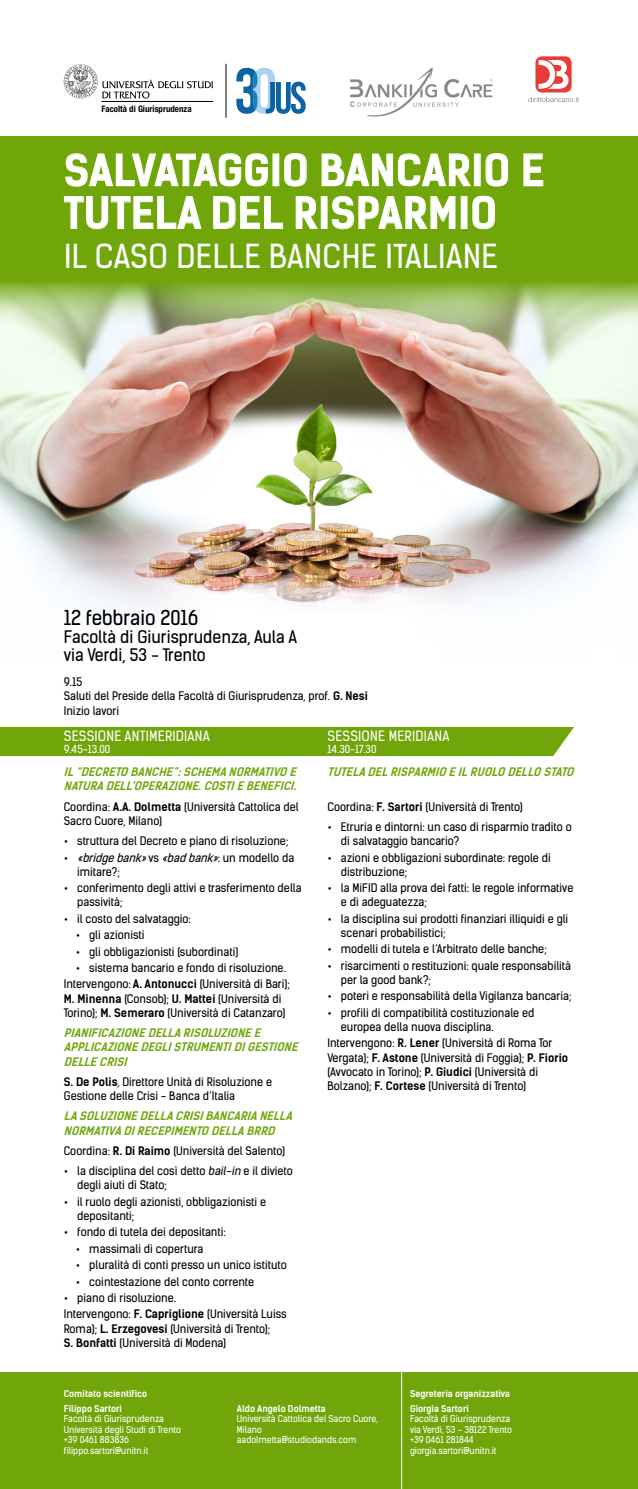
<style>
.page{position:relative;width:638px;height:1489px;background:#fff}
.page>*{position:absolute;margin:0;border:0;box-sizing:border-box;transform-origin:0 0}
.titolo_1{font:700 41.25px/42.8px "Kelson Sans";letter-spacing:.015em;color:#fff}
.titolo_1-2{font:31.5px "Kelson Sans";letter-spacing:.015em;color:#fff}
.titolo_2{font:19.5px "Kelson Sans";color:#000}
.titolo_2-2{font:16.5px/18px "Kelson Sans";color:#000}
.sessione{font:13.5px "Kelson Sans";letter-spacing:.015em;color:#fff}
.titolo_2-3{font:11.25px/14.2px "Kelson Sans";color:#000}
.t1{font:italic 700 11.25px/14.2px "Kelson Sans";color:#70a60a}
.sessione-2{font:10.5px "Kelson Sans";color:#fff}
.t2{font:9px/10.5px "Kelson Sans";color:#fff}
.titolo_4{font:700 9px "Kelson Sans";color:#fff}
.t3{font:700 condensed 8.93px "Helvetica Neue";color:#000}
.s1{font-weight:700}
.s2{font-style:italic}
</style>
<div class="page">
<div style="left:0;top:727px;width:574px;height:29px;background:#70a60a"></div>
<img style="left:0;top:327px;width:638px;height:282px">
<svg style="left:0;top:136px;width:638px;height:191px;background:#83ae2d"></svg>
<div style="left:0;top:1372px;width:638px;height:116px;background:#70a60a"></div>
<hr style="left:401px;top:1369px;width:1px;height:119px;background:#fff">
<svg style="left:65px;top:153px;width:203px;height:34px;background:#88b534"></svg>
<svg style="left:284px;top:153px;width:23px;height:34px"></svg>
<svg style="left:321px;top:153px;width:150px;height:34px;background:#88b534"></svg>
<div style="left:474px;top:153px;width:7px;height:33px;border:1px solid #fff"></div>
<svg style="left:485px;top:153px;width:23px;height:34px"></svg>
<svg style="left:523px;top:153px;width:21px;height:34px"></svg>
<svg style="left:63px;top:196px;width:139px;height:34px;background:#86b330"></svg>
<svg style="left:213px;top:196px;width:70px;height:33px;background:#89b535"></svg>
<svg style="left:295px;top:196px;width:23px;height:34px"></svg>
<div style="left:321px;top:196px;width:6px;height:33px;border:1px solid #fff"></div>
<svg style="left:331px;top:196px;width:125px;height:34px;background:#89b535"></svg>
<div style="left:461px;top:196px;width:6px;height:33px;border:1px solid #fff"></div>
<svg style="left:472px;top:195px;width:23px;height:35px"></svg>
<hr style="left:226px;top:64px;width:1px;height:54px;background:#000">
<img style="left:236px;top:68px;width:17px;height:46px">
<img style="left:253px;top:68px;width:22px;height:46px">
<img style="left:253px;top:72px;width:4px;height:38px">
<img style="left:266px;top:82px;width:40px;height:32px">
<svg style="left:64px;top:64px;width:149px;height:35px"></svg>
<hr style="left:101px;top:101px;width:112px;height:1px;background:#000">
<img style="left:350px;top:67px;width:143px;height:50px">
<div style="left:535px;top:56px;width:36px;height:36px;background:#e83c36;border-radius:7px"></div>
<svg style="left:538px;top:60px;width:30px;height:29px"></svg>
<svg style="left:528px;top:97px;width:51px;height:5px"></svg>
<p class="t3" style="left:101px;top:103px;width:92px">Facoltà di Giurisprudenza</p>
<p class="titolo_1" style="left:64px;top:149px;width:482px">SALVATAGGIO BANCARIO E<br>TUTELA DEL RISPARMIO</p>
<p class="titolo_1-2" style="left:64px;top:237px;width:435px">IL CASO DELLE BANCHE ITALIANE</p>
<p class="titolo_2" style="left:64px;top:606px;width:136px">12 febbraio 2016</p>
<p class="titolo_2-2" style="left:64px;top:628px;width:235px">Facoltà di Giurisprudenza, Aula A via Verdi, 53 - Trento</p>
<p class="titolo_2-3" style="left:64px;top:674px;width:305px">9.15<br>Saluti del Preside della Facoltà di Giurisprudenza, prof. <span class="s1">G. Nesi</span></p>
<p class="titolo_2-3" style="left:64px;top:703px;width:57px">Inizio lavori</p>
<p class="sessione" style="left:64px;top:728px;width:147px">SESSIONE ANTIMERIDIANA</p>
<p class="sessione-2" style="left:64px;top:743px;width:48px">9.45-13.00</p>
<p class="t1" style="left:64px;top:764px;width:237px">IL“DECRETO BANCHE”:SCHEMANORMATIVO E<br>NATURADELL’OPERAZIONE.COSTIEBENEFICI.</p>
<p class="titolo_2-3" style="left:64px;top:799px;width:236px">Coordina: <span class="s1">A.A. Dolmetta</span> (Università Cattolica del<br>Sacro Cuore, Milano)</p>
<p class="titolo_2-3" style="left:64px;top:833px;width:226px">• struttura del Decreto e piano di risoluzione;</p>
<p class="titolo_2-3" style="left:77px;top:850px;width:219px;text-indent:-13px">• <span class="s2">«bridgebank»</span>v s <span class="s2">«badbank»</span>: u n m o d e l l o d a imitare?;</p>
<p class="titolo_2-3" style="left:77px;top:880px;width:226px;text-indent:-13px">• conferimento degli attivi e trasferimento della passività;</p>
<p class="titolo_2-3" style="left:64px;top:911px;width:129px">• il costo del salvataggio:</p>
<p class="titolo_2-3" style="left:76px;top:927px;width:70px">• gli azionisti</p>
<p class="titolo_2-3" style="left:76px;top:944px;width:164px">• gli obbligazionisti (subordinati)</p>
<p class="titolo_2-3" style="left:76px;top:960px;width:211px">• sistema bancario e fondo di risoluzione.</p>
<p class="titolo_2-3" style="left:64px;top:977px;width:228px">Intervengono: <span class="s1">A. Antonucci</span> (Università di Bari);<br><span class="s1">M. Minenna</span> (Consob); <span class="s1">U. Mattei</span> (Università di<br>Torino); <span class="s1">M. Semeraro</span> (Università di Catanzaro)</p>
<p class="t1" style="left:64px;top:1025px;width:239px">PIANIFICAZIONEDELLARISOLUZIONEE<br>APPLICAZIONEDEGLISTRUMENTIDIGESTIONE<br>DELLECRISI</p>
<p class="titolo_2-3" style="left:64px;top:1074px;width:210px"><span class="s1">S. De Polis</span>, Direttore Unità di Risoluzione e<br>Gestione delle Crisi - Banca d’Italia</p>
<p class="t1" style="left:64px;top:1109px;width:233px">LASOLUZIONEDELLACRISIBANCARIANELLA<br>NORMATIVADIRECEPIMENTO DELLABRRD</p>
<p class="titolo_2-3" style="left:64px;top:1143px;width:223px">Coordina: <span class="s1">R. Di Raimo</span> (Università del Salento)</p>
<p class="titolo_2-3" style="left:77px;top:1163px;width:217px;text-indent:-13px">• la disciplina del così detto <span class="s2">bail-in</span> e il divieto degli aiuti di Stato;</p>
<p class="titolo_2-3" style="left:77px;top:1194px;width:190px;text-indent:-13px">• il ruolo degli azionisti, obbligazionisti e depositanti;</p>
<p class="titolo_2-3" style="left:64px;top:1225px;width:163px">• fondo di tutela dei depositanti:</p>
<p class="titolo_2-3" style="left:76px;top:1241px;width:129px">• massimali di copertura</p>
<p class="titolo_2-3" style="left:76px;top:1257px;width:212px">• pluralità di conti presso un unico istituto</p>
<p class="titolo_2-3" style="left:76px;top:1274px;width:180px">• cointestazione del conto corrente</p>
<p class="titolo_2-3" style="left:64px;top:1290px;width:114px">• piano di risoluzione.</p>
<p class="titolo_2-3" style="left:64px;top:1306px;width:224px">Intervengono: <span class="s1">F. Capriglione</span> (Università Luiss<br>Roma); <span class="s1">L. Erzegovesi</span> (Università di Trento);<br><span class="s1">S. Bonfatti</span> (Università di Modena)</p>
<p class="sessione" style="left:327px;top:728px;width:123px">SESSIONE MERIDIANA</p>
<p class="sessione-2" style="left:327px;top:743px;width:50px">14.30-17.30</p>
<p class="t1" style="left:327px;top:764px;width:251px">TUTELADELRISPARMIO EILRUOLO DELLO STATO</p>
<p class="titolo_2-3" style="left:327px;top:799px;width:197px">Coordina: <span class="s1">F. Sartori</span> (Università di Trento)</p>
<p class="titolo_2-3" style="left:341px;top:819px;width:232px;text-indent:-13px">• Etruria e dintorni: un caso di risparmio tradito o di salvataggio bancario?</p>
<p class="titolo_2-3" style="left:341px;top:850px;width:211px;text-indent:-13px">• azioni e obbligazioni subordinate: regole di distribuzione;</p>
<p class="titolo_2-3" style="left:341px;top:880px;width:234px;text-indent:-13px">• la MiFID alla prova dei fatti: le regole informative e di adeguatezza;</p>
<p class="titolo_2-3" style="left:341px;top:911px;width:229px;text-indent:-13px">• la disciplina sui prodotti finanziari illiquidi e gli scenari probabilistici;</p>
<p class="titolo_2-3" style="left:327px;top:942px;width:221px">• modelli di tutela e l’Arbitrato delle banche;</p>
<p class="titolo_2-3" style="left:341px;top:958px;width:232px;text-indent:-13px">• risarcimenti o restituzioni: quale responsabilità per la good bank?;</p>
<p class="titolo_2-3" style="left:327px;top:989px;width:245px">• poteri e responsabilità della Vigilanza bancaria;</p>
<p class="titolo_2-3" style="left:341px;top:1005px;width:195px;text-indent:-13px">• profili di compatibilità costituzionale ed europea della nuova disciplina.</p>
<p class="titolo_2-3" style="left:327px;top:1036px;width:242px">Intervengono: <span class="s1">R. Lener</span> (Università di Roma Tor Vergata); <span class="s1">F. Astone</span> (Università di Foggia); <span class="s1">P. Fiorio </span>(Avvocato in Torino); <span class="s1">P. Giudici</span> (Università di Bolzano); <span class="s1">F. Cortese</span> (Università di Trento)</p>
<p class="titolo_4" style="left:64px;top:1387px;width:85px">Comitato scientifico</p>
<p class="titolo_4" style="left:64px;top:1402px;width:60px">Filippo Sartori</p>
<p class="t2" style="left:64px;top:1413px;width:119px">Facoltà di Giurisprudenza<br>Università degli Studi di Trento</p>
<p class="t2" style="left:64px;top:1434px;width:67px">+39 0461 883836</p>
<p class="t2" style="left:64px;top:1444px;width:86px">filippo.sartori@unitn.it</p>
<p class="titolo_4" style="left:237px;top:1402px;width:90px">Aldo Angelo Dolmetta</p>
<p class="t2" style="left:237px;top:1413px;width:142px">Università Cattolica del Sacro Cuore,<br>Milano</p>
<p class="t2" style="left:237px;top:1434px;width:121px">aadolmetta@studiodands.com</p>
<p class="titolo_4" style="left:410px;top:1387px;width:102px">Segreteria organizzativa</p>
<p class="titolo_4" style="left:410px;top:1402px;width:60px">Giorgia Sartori</p>
<p class="t2" style="left:410px;top:1413px;width:102px">Facoltà di Giurisprudenza</p>
<p class="t2" style="left:410px;top:1423px;width:103px">via Verdi, 53 - 38122 Trento</p>
<p class="t2" style="left:410px;top:1434px;width:65px">+39 0461 281844</p>
<p class="t2" style="left:410px;top:1444px;width:88px">giorgia.sartori@unitn.it</p>
</div>
